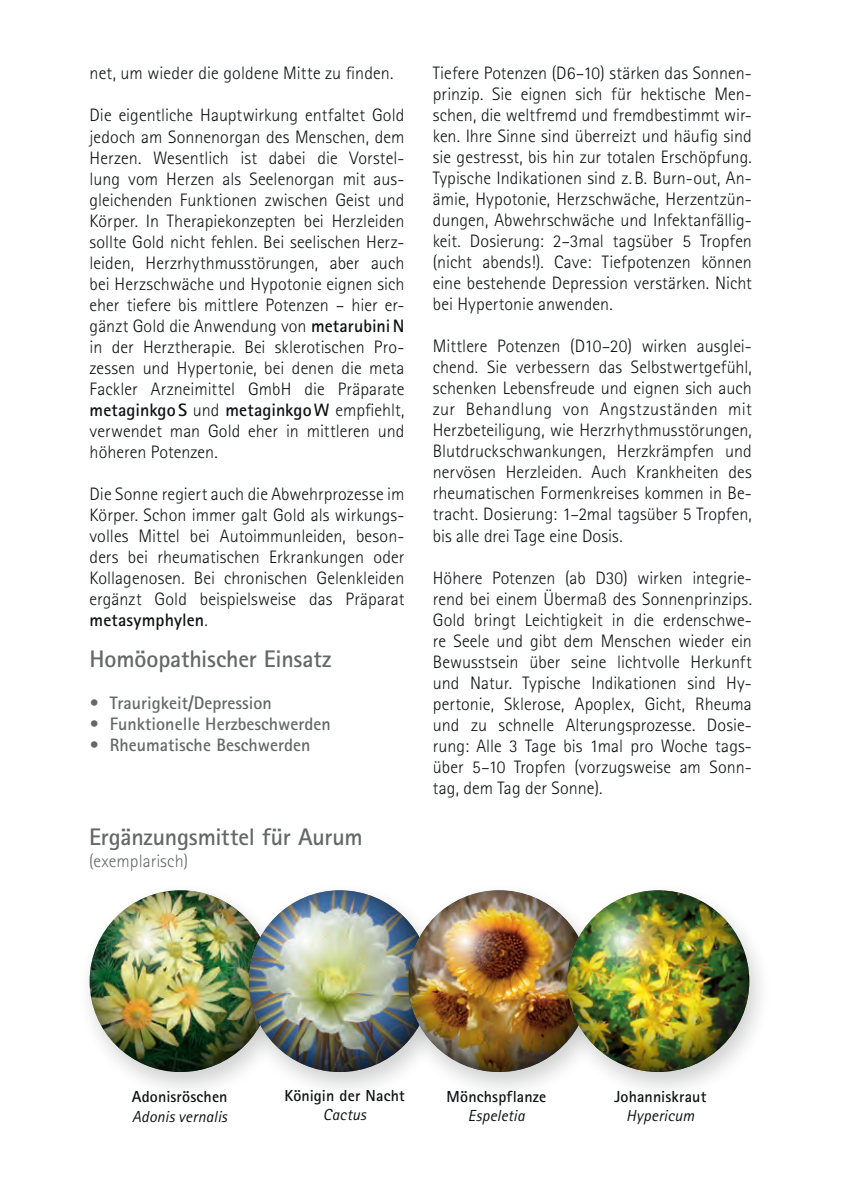
<style>
.page{position:relative;width:843px;height:1194px;background:#fff}
.page>*{position:absolute;margin:0;border:0;box-sizing:border-box;transform-origin:0 0}
.t1{font:700 24px "Rotis Sans Serif Std";letter-spacing:-.01em;color:#656868}
.t2{font:300 18px/21px "Rotis Sans Serif Std";letter-spacing:.005em;color:#101314;text-align:justify}
.t3{font:700 18px "Rotis Sans Serif Std";color:#656868}
.t4{font:300 18px "Rotis Sans Serif Std";color:#656868}
.t5{font:700 16px "Rotis Sans Serif Std";letter-spacing:.01em;color:#101314}
.t6{font:italic 16px "Rotis Sans Serif Std";letter-spacing:.01em;color:#101314}
.s1{font-weight:700}
</style>
<div class="page">
<div style="left:76px;top:882px;width:219px;height:218px;background:#101314;opacity:.2"></div>
<img style="left:86px;top:890px;width:149px;height:184px">
<img style="left:103px;top:897px;width:86px;height:86px;border-radius:50%">
<div style="left:235px;top:882px;width:219px;height:218px;background:#101314;opacity:.2"></div>
<img style="left:245px;top:890px;width:149px;height:184px">
<img style="left:262px;top:897px;width:86px;height:86px;border-radius:50%">
<div style="left:394px;top:882px;width:219px;height:218px;background:#101314;opacity:.2"></div>
<img style="left:404px;top:890px;width:149px;height:184px">
<img style="left:421px;top:897px;width:86px;height:86px;border-radius:50%">
<div style="left:553px;top:882px;width:219px;height:218px;background:#101314;opacity:.2"></div>
<img style="left:563px;top:890px;width:186px;height:184px">
<img style="left:580px;top:897px;width:86px;height:86px;border-radius:50%">
<p class="t2" style="left:90px;top:63px;width:305px">net, um wieder die goldene Mitte zu finden.</p>
<p class="t2" style="left:90px;top:105px;width:316px">Die eigentliche Hauptwirkung entfaltet Gold jedoch am Sonnenorgan des Menschen, dem Herzen. Wesentlich ist dabei die Vorstel&shy;lung vom Herzen als Seelenorgan mit aus&shy;gleichenden Funktionen zwischen Geist und Körper. In Therapiekonzepten bei Herzleiden sollte Gold nicht fehlen. Bei seelischen Herz&shy;leiden, Herzrhythmusstörungen, aber auch bei Herzschwäche und Hypotonie eignen sich eher tiefere bis mittlere Potenzen – hier er&shy;gänzt Gold die Anwendung von <span class="s1">metarubiniN </span>in der Herztherapie. Bei sklerotischen Pro&shy;zessen und Hypertonie, bei denen die meta Fackler Arzneimittel GmbH die Präparate <span class="s1">metaginkgoS</span> und <span class="s1">metaginkgoW</span> empfiehlt, verwendet man Gold eher in mittleren und höheren Potenzen.</p>
<p class="t2" style="left:90px;top:483px;width:316px">Die Sonne regiert auch die Abwehrprozesse im Körper. Schon immer galt Gold als wirkungs&shy;volles Mittel bei Autoimmunleiden, beson&shy;ders bei rheumatischen Erkrankungen oder Kollagenosen. Bei chronischen Gelenkleiden ergänzt Gold beispielsweise das Präparat <span class="s1">metasymphylen</span>.</p>
<h1 class="t1" style="left:90px;top:644px;width:243px">Homöopathischer Einsatz</h1>
<p class="t3" style="left:90px;top:692px;width:184px">• Traurigkeit/Depression</p>
<p class="t3" style="left:90px;top:713px;width:242px">• Funktionelle Herzbeschwerden</p>
<p class="t3" style="left:90px;top:734px;width:222px">• Rheumatische Beschwerden</p>
<h1 class="t1" style="left:89px;top:822px;width:275px">Ergänzungsmittel für Aurum</h1>
<p class="t4" style="left:89px;top:851px;width:100px">(exemplarisch)</p>
<p class="t2" style="left:433px;top:63px;width:320px">Tiefere Potenzen (D6–10) stärken das Sonnen&shy;prinzip. Sie eignen sich für hektische Men&shy;schen, die weltfremd und fremdbestimmt wir&shy;ken. Ihre Sinne sind überreizt und häufig sind sie gestresst, bis hin zur totalen Erschöpfung.<br>Typische Indikationen sind z.B. Burn-out, An&shy;ämie, Hypotonie, Herzschwäche, Herzentzün&shy;dungen, Abwehrschwäche und Infektanfällig&shy;keit. Dosierung: 2–3mal tagsüber 5 Tropfen (nicht abends!). Cave: Tiefpotenzen können eine bestehende Depression verstärken. Nicht bei Hypertonie anwenden.</p>
<p class="t2" style="left:433px;top:336px;width:320px">Mittlere Potenzen (D10–20) wirken ausglei&shy;chend. Sie verbessern das Selbstwertgefühl, schenken Lebensfreude und eignen sich auch zur Behandlung von Angstzuständen mit Herzbeteiligung, wie Herzrhythmusstörungen, Blutdruckschwankungen, Herzkrämpfen und nervösen Herzleiden. Auch Krankheiten des rheumatischen Formenkreises kommen in Be&shy;tracht. Dosierung: 1–2mal tagsüber 5 Tropfen, bis alle drei Tage eine Dosis.</p>
<p class="t2" style="left:433px;top:567px;width:320px">Höhere Potenzen (ab D30) wirken integrie&shy;rend bei einem Übermaß des Sonnenprinzips.<br>Gold bringt Leichtigkeit in die erdenschwe&shy;re Seele und gibt dem Menschen wieder ein Bewusstsein über seine lichtvolle Herkunft und Natur. Typische Indikationen sind Hy&shy;pertonie, Sklerose, Apoplex, Gicht, Rheuma und zu schnelle Alterungsprozesse. Dosie&shy;rung: Alle 3 Tage bis 1mal pro Woche tags&shy;über 5–10 Tropfen (vorzugsweise am Sonn&shy;tag, dem Tag der Sonne).</p>
<p class="t5" style="left:132px;top:1087px;width:97px">Adonisröschen</p>
<p class="t6" style="left:132px;top:1107px;width:97px">Adonis vernalis</p>
<p class="t5" style="left:284px;top:1085px;width:122px">Königin der Nacht</p>
<p class="t6" style="left:323px;top:1105px;width:45px">Cactus</p>
<p class="t5" style="left:446px;top:1086px;width:101px">Mönchspflanze</p>
<p class="t6" style="left:468px;top:1106px;width:58px">Espeletia</p>
<p class="t5" style="left:614px;top:1086px;width:93px">Johanniskraut</p>
<p class="t6" style="left:626px;top:1106px;width:70px">Hypericum</p>
</div>
